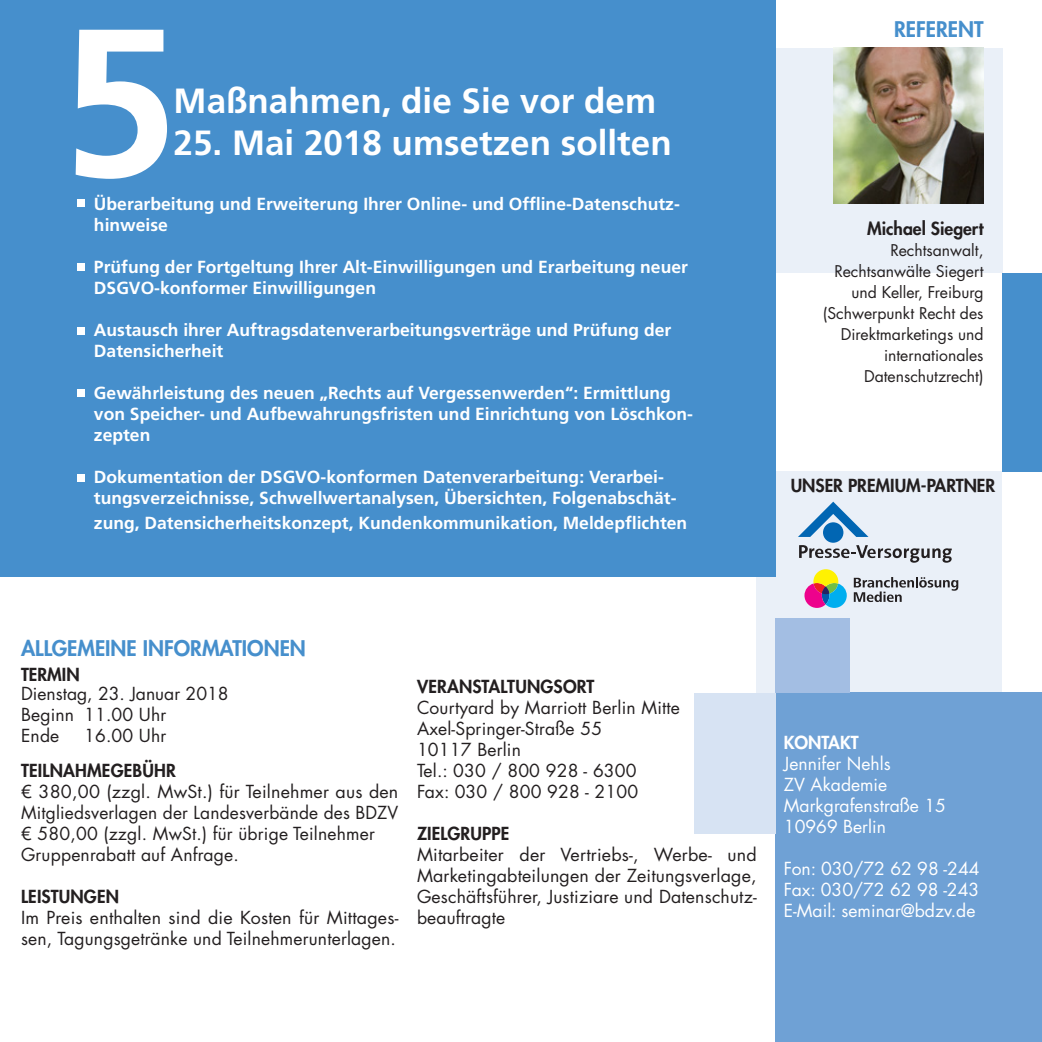
<style>
.page{position:relative;width:1042px;height:1042px;background:#fff}
.page>*{position:absolute;margin:0;border:0;box-sizing:border-box;transform-origin:0 0}
.t1{font:700 210px "Frutiger LT Pro";color:#fff}
.t2{font:700 35px "Frutiger LT Pro";color:#fff}
.t3{font:800 21px "Futura LT Pro";color:#468fcc}
.t4{font:700 17.5px/21px "Frutiger LT Pro";color:#fff}
.t5{font:17.5px/21px "Futura LT Pro";letter-spacing:.01em;color:#231f20}
.t6{font:17.5px/21px "Futura LT Pro";color:#fff}
.t7{font:800 17.5px "Futura LT Pro";letter-spacing:.01em;color:#231f20}
.t8{font:800 17.5px "Futura LT Pro";color:#fff}
.t9{font:15.75px/21px "Futura LT Pro";color:#231f20;text-align:right}
</style>
<div class="page">
<div style="left:756px;top:471px;width:246px;height:235px;background:#eaf0f8"></div>
<div style="left:776px;top:48px;width:226px;height:224px;background:#eaf0f8"></div>
<div style="left:0;top:0;width:776px;height:577px;background:#468fcc"></div>
<div style="left:776px;top:693px;width:266px;height:349px;background:#6fa1d5"></div>
<div style="left:694px;top:693px;width:82px;height:140px;background:#d7e3f3"></div>
<div style="left:775px;top:618px;width:75px;height:74px;background:#a3bee3"></div>
<div style="left:1002px;top:273px;width:40px;height:198px;background:#468fcc"></div>
<svg style="left:799px;top:545px;width:153px;height:18px"></svg>
<div style="left:823px;top:522px;width:20px;height:21px;background:#0166b3;border-radius:50%"></div>
<svg style="left:798px;top:502px;width:70px;height:35px"></svg>
<svg style="left:804px;top:569px;width:43px;height:39px"></svg>
<svg style="left:854px;top:577px;width:104px;height:25px"></svg>
<img style="left:833px;top:48px;width:150px;height:155px">
<div style="left:77px;top:199px;width:8px;height:7px;background:#fff"></div>
<div style="left:77px;top:474px;width:8px;height:7px;background:#fff"></div>
<div style="left:77px;top:327px;width:8px;height:8px;background:#fff"></div>
<div style="left:77px;top:264px;width:8px;height:7px;background:#fff"></div>
<div style="left:77px;top:389px;width:8px;height:7px;background:#fff"></div>
<h1 class="t1" style="left:61px;top:-22px;width:118px">5</h1>
<h2 class="t2" style="left:174px;top:80px;width:484px">Maßnahmen, die Sie vor dem</h2>
<h2 class="t2" style="left:174px;top:122px;width:499px">25. Mai 2018 umsetzen sollten</h2>
<p class="t4" style="left:94px;top:193px;width:587px">Überarbeitung und Erweiterung Ihrer Online- und Offline-Datenschutz&shy;hinweise</p>
<p class="t4" style="left:94px;top:256px;width:595px">Prüfung der Fortgeltung Ihrer Alt-Einwilligungen und Erarbeitung neuer<br>DSGVO-konformer Einwilligungen</p>
<p class="t4" style="left:94px;top:319px;width:579px">Austausch ihrer Auftragsdatenverarbeitungsverträge und Prüfung der<br>Datensicherheit</p>
<p class="t4" style="left:94px;top:382px;width:600px">Gewährleistung des neuen „Rechts auf Vergessenwerden“: Ermittlung von Speicher- und Aufbewahrungsfristen und Einrichtung von Löschkon&shy;zepten</p>
<p class="t4" style="left:94px;top:466px;width:584px">Dokumentation der DSGVO-konformen Datenverarbeitung: Verarbei&shy;tungsverzeichnisse, Schwellwertanalysen, Übersichten, Folgenabschät-</p>
<p class="t4" style="left:94px;top:512px;width:595px">zung, Datensicherheitskonzept, Kundenkommunikation, Meldepflichten</p>
<p class="t3" style="left:894px;top:13px;width:91px">REFERENT</p>
<p class="t7" style="left:867px;top:216px;width:118px">MICHAEL SIEGERT</p>
<p class="t9" style="left:823px;top:240px;width:162px">Rechtsanwalt,<br>Rechtsanwälte Siegert und Keller, Freiburg (Schwerpunkt Recht des<br>Direktmarketings und internationales<br>Datenschutzrecht)</p>
<p class="t7" style="left:790px;top:472px;width:206px">UNSER PREMIUM-PARTNER</p>
<p class="t3" style="left:21px;top:632px;width:13px">ALLG</p>
<p class="t3" style="left:67px;top:632px;width:123px">EMEINE INFORMA</p>
<p class="t3" style="left:232px;top:632px;width:73px">TIONEN</p>
<p class="t7" style="left:21px;top:661px;width:60px">TERMIN</p>
<p class="t5" style="left:21px;top:683px;width:209px">Dienstag, 23. Januar 2018<br>Beginn 11.00 Uhr<br>Ende</p>
<p class="t5" style="left:84px;top:725px;width:84px">16.00 Uhr</p>
<p class="t7" style="left:21px;top:757px;width:156px">TEILNAHMEGEBÜHR</p>
<p class="t5" style="left:21px;top:781px;width:379px">€ 380,00 (zzgl. MwSt.) für Teilnehmer aus den Mitgliedsverlagen der Landesverbände des BDZV € 580,00 (zzgl. MwSt.) für übrige Teilnehmer Gruppenrabatt auf Anfrage.</p>
<p class="t7" style="left:21px;top:883px;width:99px">LEISTUNGEN</p>
<p class="t5" style="left:21px;top:907px;width:379px">Im Preis enthalten sind die Kosten für Mittages&shy;sen, Tagungsgetränke und Teilnehmerunterlagen.</p>
<p class="t7" style="left:417px;top:673px;width:176px">VE RANSTALTU NGSORT</p>
<p class="t5" style="left:417px;top:697px;width:264px">Courtyard by Marriott Berlin Mitte<br>Axel-Springer-Straße 55<br>10117 Berlin<br>Tel.: 030 / 800 928 - 6300<br>Fax: 030 / 800 928 - 2100</p>
<p class="t7" style="left:417px;top:820px;width:92px">ZIELGRUPPE</p>
<p class="t5" style="left:417px;top:844px;width:341px;text-align:justify">Mitarbeiter der Vertriebs-, Werbe- und Marketingabteilungen der Zeitungsverlage, Geschäftsführer, Justiziare und Datenschutz&shy;beauftragte</p>
<p class="t8" style="left:784px;top:729px;width:66px">KONTAKT</p>
<p class="t6" style="left:784px;top:752px;width:163px">Jennifer Nehls<br>ZV Akademie<br>Markgrafenstraße 15<br>10969 Berlin</p>
<p class="t6" style="left:784px;top:857px;width:197px;text-align:justify">Fon: 030/72 62 98 -244<br>Fax: 030/72 62 98 -243<br>E-Mail: seminar@bdzv.de</p>
</div>
